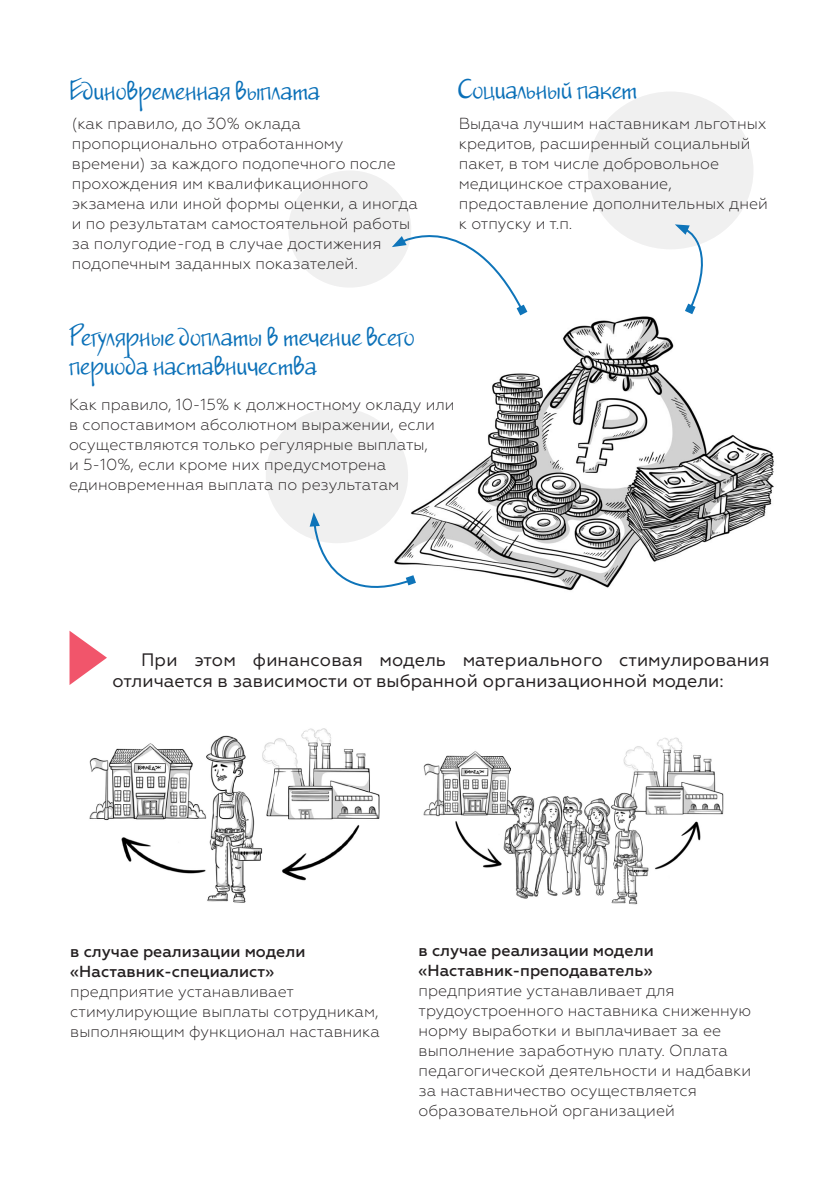
<style>
.page{position:relative;width:840px;height:1191px;background:#fff}
.page>*{position:absolute;margin:0;border:0;box-sizing:border-box;transform-origin:0 0}
.t1{font:24px "Jakob CTT";color:#0a70b8}
.t2{font:18px/21.6px "Geometria";color:#231f20}
.t3{font:300 16px/20px "Geometria";color:#231f20}
.s1{font-weight:500}
</style>
<div class="page">
<img style="left:397px;top:314px;width:377px;height:277px">
<div style="left:265px;top:407px;width:143px;height:136px;background:#f0f0f0;border-radius:50%"></div>
<div style="left:288px;top:170px;width:123px;height:118px;background:#f0f0f0;border-radius:50%"></div>
<div style="left:587px;top:91px;width:166px;height:158px;background:#f0f0f0;border-radius:50%"></div>
<svg style="left:392px;top:235px;width:135px;height:80px"></svg>
<svg style="left:675px;top:224px;width:44px;height:90px"></svg>
<svg style="left:309px;top:512px;width:106px;height:79px"></svg>
<img style="left:423px;top:737px;width:301px;height:168px">
<svg style="left:69px;top:631px;width:38px;height:54px"></svg>
<img style="left:89px;top:728px;width:290px;height:175px">
<p class="t1" style="left:69px;top:73px;width:252px">Единовременная выплата</p>
<p class="t1" style="left:457px;top:71px;width:181px">Социальный пакет</p>
<p class="t3" style="left:72px;top:113px;width:347px">(как правило, до 30% оклада пропорционально отработанному времени) за каждого подопечного после прохождения им квалификационного экзамена или иной формы оценки, а иногда и по результатам самостоятельной работы за полугодие-год в случае достижения подопечным заданных показателей.</p>
<p class="t3" style="left:458px;top:113px;width:310px">Выдача лучшим наставникам льготных кредитов, расширенный социальный пакет, в том числе добровольное медицинское страхование, предоставление дополнительных дней к отпуску и т.п.</p>
<p class="t1" style="left:69px;top:318px;width:347px">Регулярные доплаты в течение всего</p>
<p class="t1" style="left:69px;top:347px;width:249px">периода наставничества</p>
<p class="t3" style="left:69px;top:394px;width:387px">Как правило, 10-15% к должностному окладу или в сопоставимом абсолютном выражении, если осуществляются только регулярные выплаты,<br>и 5-10%, если кроме них предусмотрена единовременная выплата по результатам</p>
<p class="t2" style="left:113px;top:648px;width:658px;text-indent:28px">При этом финансовая модель материального стимулирования отличается в зависимости от выбранной организационной модели:</p>
<p class="t3" style="left:70px;top:941px;width:311px"><span class="s1">в случае реализации модели «Наставник-специалист» </span>предприятие устанавливает стимулирующие выплаты сотрудникам, выполняющим функционал наставника</p>
<p class="t3" style="left:418px;top:940px;width:334px"><span class="s1">в случае реализации модели «Наставник-преподаватель» </span>предприятие устанавливает для трудоустроенного наставника сниженную норму выработки и выплачивает за ее выполнение заработную плату. Оплата педагогической деятельности и надбавки за наставничество осуществляется образовательной организацией</p>
</div>
